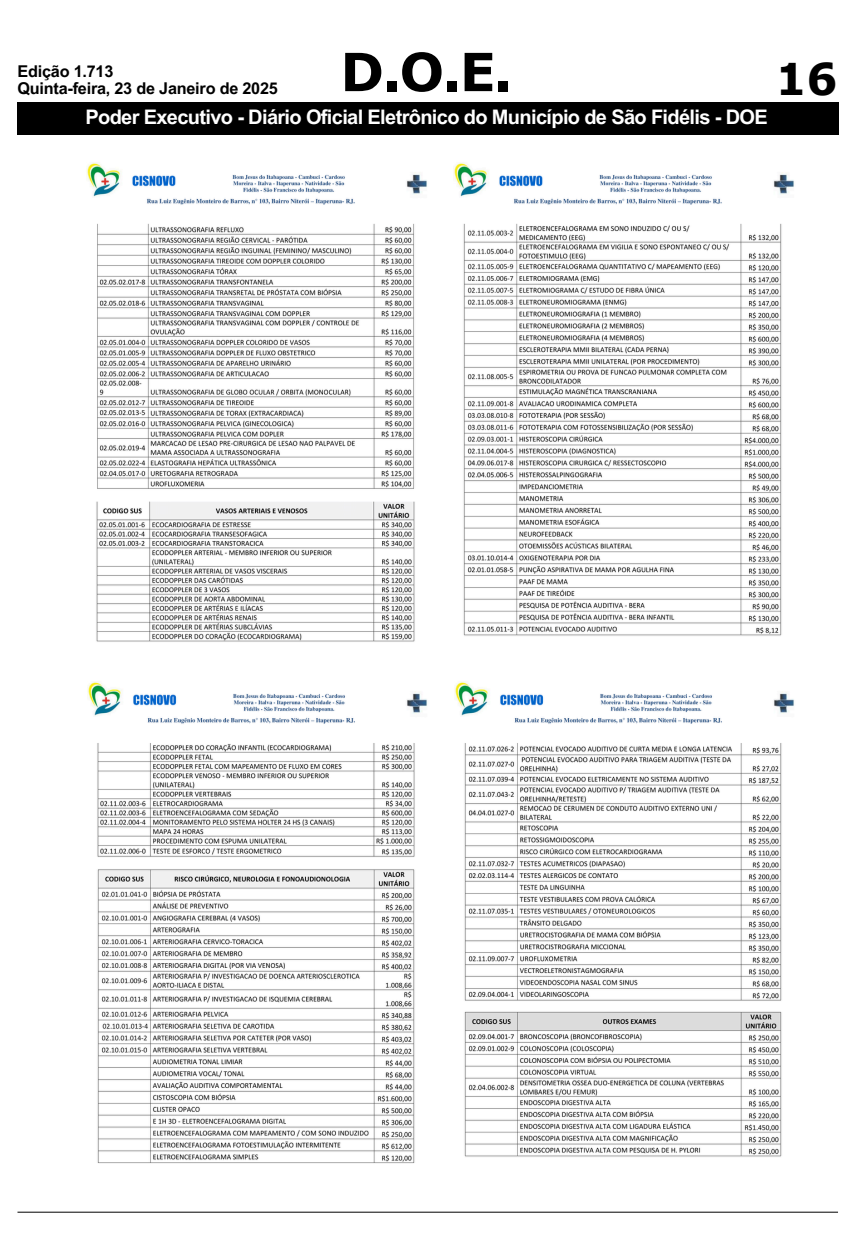
<style>
.page{position:relative;width:855px;height:1242px;background:#fff}
.page>*{position:absolute;margin:0;border:0;box-sizing:border-box;transform-origin:0 0}
.t1{font:700 52.62px "Verdana Pro";color:#000}
.t2{font:700 43.75px "Verdana Pro";color:#000}
.t3{font:700 20px "Arial MT Pro";letter-spacing:-.035em;color:#fff}
.t4{font:700 16.25px "Arial MT Pro";letter-spacing:-.015em;color:#000}
</style>
<div class="page">
<div style="left:17px;top:102px;width:821px;height:33px;background:#000"></div>
<hr style="left:17px;top:1211px;width:821px;height:1px;background:#000">
<img style="left:86px;top:162px;width:708px;height:1002px">
<p class="t4" style="left:17px;top:65px;width:97px">Edição 1.713</p>
<h2 class="t4" style="left:17px;top:83px;width:262px">Quinta-feira, 23 de Janeiro de 2025</h2>
<p class="t1" style="left:340px;top:38px;width:174px">D.O.E.</p>
<p class="t3" style="left:85px;top:109px;width:684px">Poder Executivo - Diário Oficial Eletrônico do Município de São Fidélis - DOE</p>
<h1 class="t2" style="left:775px;top:51px;width:64px">16</h1>
</div>
